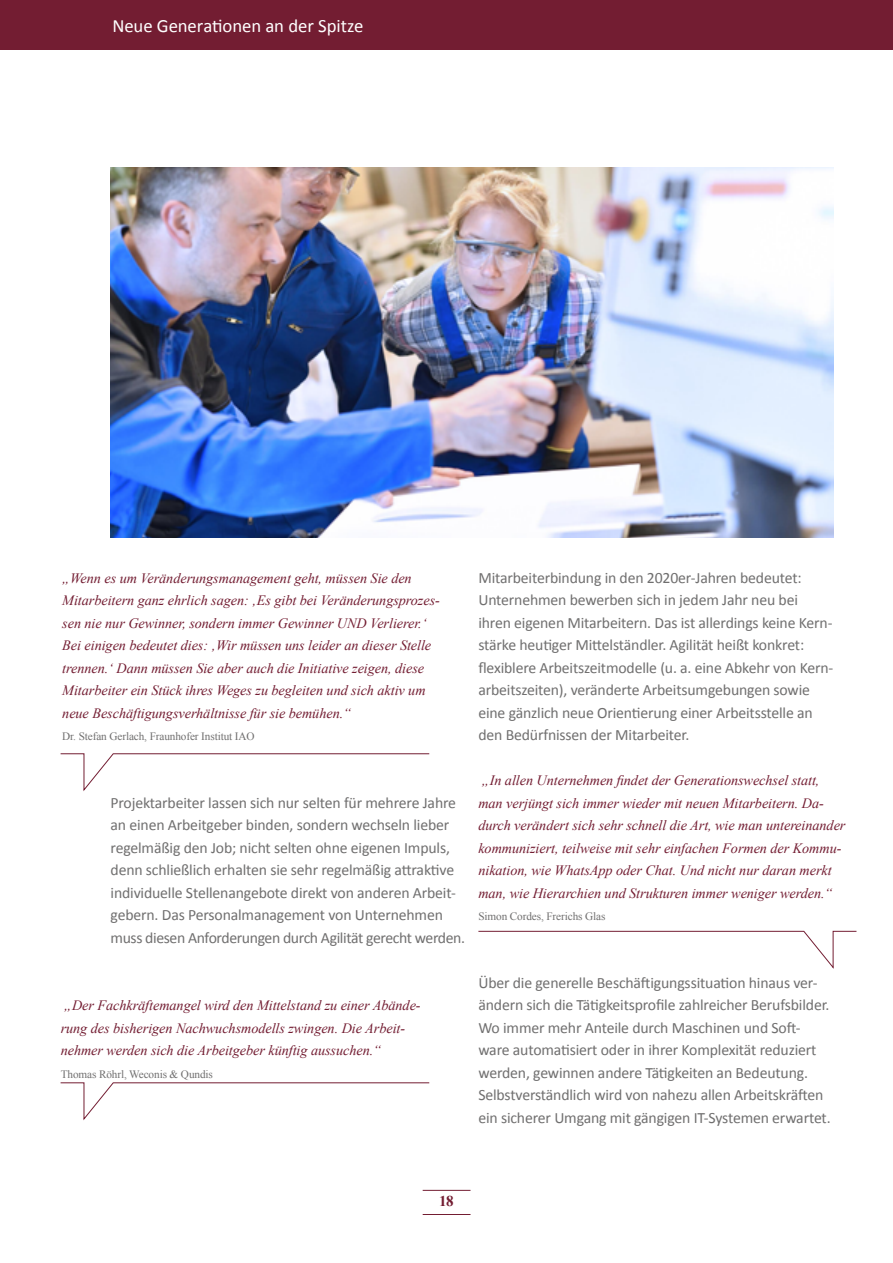
<style>
.page{position:relative;width:893px;height:1263px;background:#fff}
.page>*{position:absolute;margin:0;border:0;box-sizing:border-box;transform-origin:0 0}
.t1{font:18.75px "Calibri";letter-spacing:-.005em;color:#fff}
.t2{font:15.75px/22.5px "Calibri";letter-spacing:-.01em;color:#706f6f}
.t3{font:700 15px "Times New Roman";color:#731d32}
.t4{font:italic 14.25px/22.5px "Times New Roman";letter-spacing:-.005em;color:#731d32}
.t5{font:11.25px "Times New Roman";letter-spacing:-.01em;color:#706f6f}
</style>
<div class="page">
<img style="left:111px;top:168px;width:722px;height:370px">
<svg style="left:60px;top:753px;width:370px;height:38px"></svg>
<svg style="left:478px;top:930px;width:379px;height:39px"></svg>
<svg style="left:60px;top:1082px;width:370px;height:39px"></svg>
<div style="left:0;top:0;width:893px;height:50px;background:#731d32"></div>
<hr style="left:423px;top:1190px;width:47px;height:1px;background:#731d32">
<hr style="left:423px;top:1214px;width:47px;height:1px;background:#731d32">
<p class="t1" style="left:112px;top:14px;width:253px">Neue Generationen an der Spitze</p>
<p class="t4" style="left:62px;top:566px;width:379px">„Wenn es um Veränderungsmanagement geht, müssen Sie den Mitarbeitern ganz ehrlich sagen: ‚Es gibt bei Veränderungsprozes&shy;sen nie nur Gewinner, sondern immer Gewinner UND Verlierer.‘ Bei einigen bedeutet dies: ‚Wir müssen uns leider an dieser Stelle trennen.‘ Dann müssen Sie aber auch die Initiative zeigen, diese Mitarbeiter ein Stück ihres Weges zu begleiten und sich aktiv um neue Beschäftigungsverhältnisse für sie bemühen.“</p>
<p class="t5" style="left:62px;top:729px;width:194px">Dr. Stefan Gerlach, Fraunhofer Institut IAO</p>
<p class="t2" style="left:111px;top:791px;width:356px">Projektarbeiter lassen sich nur selten für mehrere Jahre an einen Arbeitgeber binden, sondern wechseln lieber regelmäßig den Job; nicht selten ohne eigenen Impuls, denn schließlich erhalten sie sehr regelmäßig attraktive individuelle Stellenangebote direkt von anderen Arbeit&shy;gebern. Das Personalmanagement von Unternehmen muss diesen Anforderungen durch Agilität gerecht werden.</p>
<p class="t4" style="left:61px;top:994px;width:361px">„Der Fachkräftemangel wird den Mittelstand zu einer Abände&shy;rung des bisherigen Nachwuchsmodells zwingen. Die Arbeit&shy;nehmer werden sich die Arbeitgeber künftig aussuchen.“</p>
<p class="t5" style="left:61px;top:1066px;width:154px">Thomas Röhrl, Weconis &amp; Qundis</p>
<p class="t2" style="left:478px;top:566px;width:356px">Mitarbeiterbindung in den 2020er-Jahren bedeutet:<br>Unternehmen bewerben sich in jedem Jahr neu bei ihren eigenen Mitarbeitern. Das ist allerdings keine Kern&shy;stärke heutiger Mittelständler. Agilität heißt konkret: flexiblere Arbeitszeitmodelle (u. a. eine Abkehr von Kern&shy;arbeitszeiten), veränderte Arbeitsumgebungen sowie eine gänzlich neue Orientierung einer Arbeitsstelle an den Bedürfnissen der Mitarbeiter.</p>
<p class="t4" style="left:478px;top:769px;width:369px">„In allen Unternehmen findet der Generationswechsel statt,<br>man verjüngt sich immer wieder mit neuen Mitarbeitern. Da&shy;durch verändert sich sehr schnell die Art, wie man untereinander kommuniziert, teilweise mit sehr einfachen Formen der Kommu&shy;nikation, wie WhatsApp oder Chat. Und nicht nur daran merkt man, wie Hierarchien und Strukturen immer weniger werden.“</p>
<p class="t5" style="left:478px;top:909px;width:129px">Simon Cordes, Frerichs Glas</p>
<p class="t2" style="left:478px;top:971px;width:354px">Über die generelle Beschäftigungssituation hinaus ver&shy;ändern sich die Tätigkeitsprofile zahlreicher Berufsbilder.<br>Wo immer mehr Anteile durch Maschinen und Soft&shy;ware automatisiert oder in ihrer Komplexität reduziert werden, gewinnen andere Tätigkeiten an Bedeutung.<br>Selbstverständlich wird von nahezu allen Arbeitskräften ein sicherer Umgang mit gängigen IT-Systemen erwartet.</p>
<p class="t3" style="left:439px;top:1190px;width:16px">18</p>
</div>
